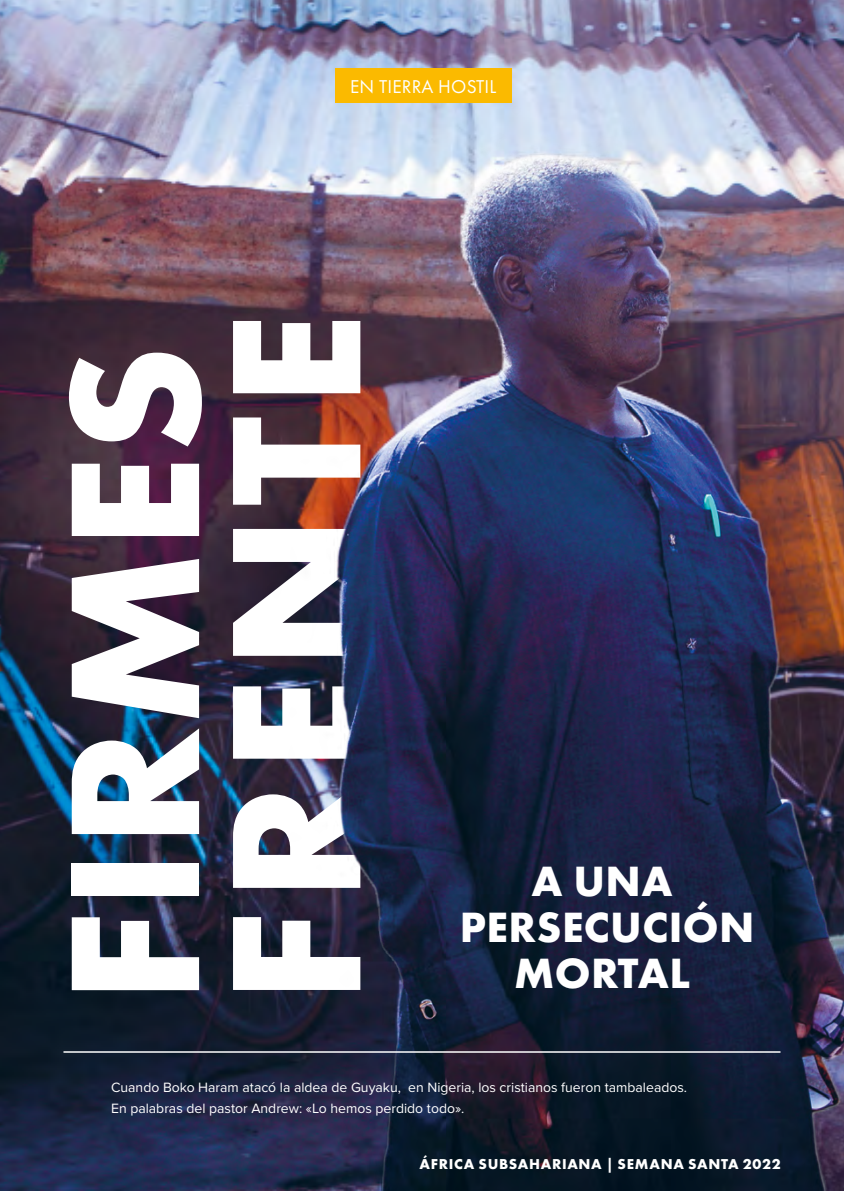
<style>
.page{position:relative;width:844px;height:1191px;background:#fff}
.page>*{position:absolute;margin:0;border:0;box-sizing:border-box;transform-origin:0 0}
.t1{font:700 190.75px "Futura PT";letter-spacing:.03em;color:#fff}
.t2{font:700 43.93px/45.9px "Futura PT";letter-spacing:.01em;color:#fff;text-align:center}
.t3{font:19.25px "Futura PT";letter-spacing:.01em;color:#fff}
.t4{font:700 14.88px "Futura PT";letter-spacing:.045em;color:#fff}
.t5{font:14px/21px "Proxima Nova";color:#fff}
</style>
<div class="page">
<img style="left:0;top:0;width:843px;height:1191px">
<hr style="left:63px;top:1051px;width:717px;height:1px;background:#fff">
<div style="left:335px;top:68px;width:176px;height:34px;background:#fbba00"></div>
<h3 class="t3" style="left:350px;top:75px;width:148px">EN TIERRA HOSTIL</h3>
<h1 class="t1" style="left:12px;top:1003px;width:660px;rotate:-90deg">FIRMES</h1>
<h1 class="t1" style="left:173px;top:1003px;width:691px;rotate:-90deg">FRENTE</h1>
<h2 class="t2" style="left:459px;top:857px;width:296px">A UNA<br>PERSECUCIÓN</h2>
<h2 class="t2" style="left:514px;top:949px;width:177px">MORTAL</h2>
<p class="t5" style="left:111px;top:1076px;width:577px">Cuando Boko Haram atacó la aldea de Guyaku, en Nigeria, los cristianos fueron tambaleados.<br>En palabras del pastor Andrew: «Lo hemos perdido todo».</p>
<p class="t4" style="left:419px;top:1154px;width:362px">ÁFRICA SUBSAHARIANA | SEMANA SANTA 2022</p>
</div>
